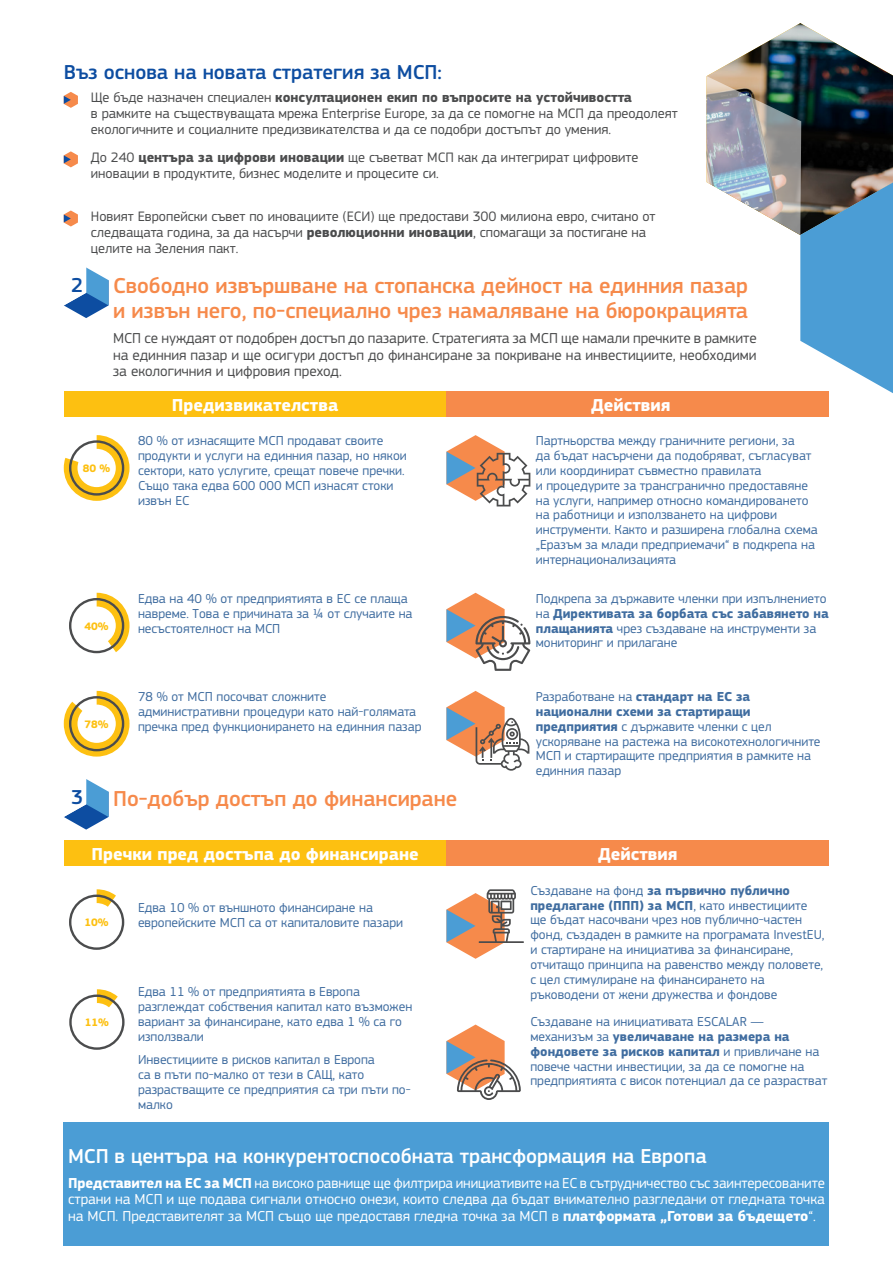
<style>
.page{position:relative;width:893px;height:1263px;background:#fff}
.page>*{position:absolute;margin:0;border:0;box-sizing:border-box;transform-origin:0 0}
.title_2{font:500 22.5px/24.8px "EC Square Sans Pro";color:#f68a4b}
.title_2_white{font:500 21px "EC Square Sans Pro";color:#fff}
.title_3{font:500 21px "EC Square Sans Pro";color:#0d4da1}
.title_2_no{font:500 21px "EC Square Sans Pro";color:#0d4da1}
.fig3_1{font:700 18px "EC Square Sans Pro";color:#fff}
.body_white{font:15px/16.5px "EC Square Sans Pro";color:#fff;text-align:justify}
.body{font:15px/16.5px "EC Square Sans Pro";color:#4b4c4d;text-align:justify}
.bullets_1{font:14.25px/15.8px "EC Square Sans Pro";color:#4b4c4d}
.fig3_2{font:13.5px/14.9px "EC Square Sans Pro";color:#406da0}
.fig3_3{font:13.5px/14.9px "EC Square Sans Pro";color:#406da0}
.fig3_0{font:700 11.25px "EC Square Sans Pro";color:#fdc011}
.s1{font-weight:700}
</style>
<div class="page">
<div style="left:64px;top:1122px;width:765px;height:123px;background:#4b9dd5"></div>
<img style="left:707px;top:23px;width:186px;height:370px">
<div style="left:64px;top:841px;width:382px;height:25px;background:#fdc011"></div>
<div style="left:446px;top:841px;width:383px;height:25px;background:#f68a4b"></div>
<svg style="left:446px;top:435px;width:84px;height:71px"></svg>
<div style="left:64px;top:391px;width:382px;height:26px;background:#fdc011"></div>
<div style="left:446px;top:391px;width:383px;height:26px;background:#f68a4b"></div>
<svg style="left:446px;top:691px;width:83px;height:80px"></svg>
<svg style="left:446px;top:889px;width:78px;height:70px"></svg>
<svg style="left:446px;top:1024px;width:75px;height:76px"></svg>
<svg style="left:69px;top:593px;width:61px;height:61px"></svg>
<div style="left:69px;top:598px;width:55px;height:55px;border:2px solid #4b4c4d;border-radius:50%"></div>
<div style="left:78px;top:606px;width:38px;height:39px;background:#fff;border-radius:50%"></div>
<svg style="left:69px;top:889px;width:56px;height:61px"></svg>
<div style="left:69px;top:894px;width:55px;height:56px;border:2px solid #4b4c4d;border-radius:50%"></div>
<div style="left:78px;top:903px;width:38px;height:38px;background:#fff;border-radius:50%"></div>
<svg style="left:64px;top:435px;width:66px;height:66px"></svg>
<div style="left:69px;top:440px;width:55px;height:56px;border:2px solid #4b4c4d;border-radius:50%"></div>
<div style="left:78px;top:449px;width:38px;height:38px;background:#fff;border-radius:50%"></div>
<svg style="left:64px;top:779px;width:45px;height:51px"></svg>
<svg style="left:64px;top:267px;width:45px;height:51px"></svg>
<svg style="left:446px;top:593px;width:84px;height:78px"></svg>
<svg style="left:64px;top:691px;width:66px;height:66px"></svg>
<div style="left:69px;top:696px;width:55px;height:55px;border:2px solid #4b4c4d;border-radius:50%"></div>
<div style="left:78px;top:705px;width:38px;height:38px;background:#fff;border-radius:50%"></div>
<svg style="left:69px;top:989px;width:53px;height:61px"></svg>
<div style="left:69px;top:994px;width:56px;height:56px;border:2px solid #4b4c4d;border-radius:50%"></div>
<div style="left:78px;top:1003px;width:38px;height:38px;background:#fff;border-radius:50%"></div>
<svg style="left:64px;top:92px;width:14px;height:16px"></svg>
<svg style="left:64px;top:151px;width:14px;height:16px"></svg>
<svg style="left:64px;top:210px;width:14px;height:16px"></svg>
<p class="title_3" style="left:64px;top:59px;width:380px">Въз основа на новата стратегия за МСП:</p>
<p class="title_2_no" style="left:71px;top:273px;width:14px">2</p>
<p class="bullets_1" style="left:91px;top:90px;width:588px">Ще бъде назначен специален <span class="s1">консултационен екип по въпросите на устойчивостта<br></span>в рамките на съществуващата мрежа Enterprise Europe, за да се помогне на МСП да преодолеят екологичните и социалните предизвикателства и да се подобри достъпът до умения.</p>
<p class="bullets_1" style="left:91px;top:150px;width:549px">До 240 <span class="s1">центъра за цифрови иновации</span> ще съветват МСП как да интегрират цифровите иновации в продуктите, бизнес моделите и процесите си.</p>
<p class="bullets_1" style="left:91px;top:209px;width:566px">Новият Европейски съвет по иновациите (ЕСИ) ще предостави 300 милиона евро, считано от следващата година, за да насърчи <span class="s1">революционни иновации</span>, спомагащи за постигане на целите на Зеления пакт.</p>
<p class="title_2" style="left:113px;top:274px;width:636px">Свободно извършване на стопанска дейност на единния пазар и извън него, по-специално чрез намаляване на бюрокрацията</p>
<p class="body" style="left:113px;top:330px;width:645px">МСП се нуждаят от подобрен достъп до пазарите. Стратегията за МСП ще намали пречките в рамките на единния пазар и ще осигури достъп до финансиране за покриване на инвестициите, необходими за екологичния и цифровия преход.</p>
<p class="fig3_1" style="left:172px;top:394px;width:168px">Предизвикателства</p>
<p class="fig3_1" style="left:591px;top:394px;width:81px">Действия</p>
<p class="fig3_0" style="left:83px;top:462px;width:29px">80 %</p>
<p class="fig3_2" style="left:138px;top:433px;width:270px">80 % от изнасящите МСП продават своите продукти и услуги на единния пазар, но някои сектори, като услугите, срещат повече пречки.<br>Също така едва 600 000 МСП изнасят стоки извън ЕС</p>
<p class="fig3_0" style="left:85px;top:619px;width:26px">40%</p>
<p class="fig3_0" style="left:85px;top:717px;width:26px">78%</p>
<p class="fig3_2" style="left:138px;top:591px;width:276px">Едва на 40 % от предприятията в ЕС се плаща навреме. Това е причината за ¼ от случаите на несъстоятелност на МСП</p>
<p class="fig3_2" style="left:138px;top:689px;width:285px">78 % от МСП посочват сложните административни процедури като най-голямата пречка пред функционирането на единния пазар</p>
<p class="fig3_2" style="left:536px;top:433px;width:283px">Партньорства между граничните региони, за<br>да бъдат насърчени да подобряват, съгласуват или координират съвместно правилата<br>и процедурите за трансгранично предоставяне на услуги, например относно командироването на работници и използването на цифрови инструменти. Както и разширена глобална схема „Еразъм за млади предприемачи“ в подкрепа на интернационализацията</p>
<p class="fig3_2" style="left:536px;top:591px;width:295px">Подкрепа за държавите членки при изпълнението на <span class="s1">Директивата за борбата със забавянето на плащанията</span> чрез създаване на инструменти за мониторинг и прилагане</p>
<p class="fig3_2" style="left:536px;top:689px;width:286px">Разработване на <span class="s1">стандарт на ЕС за национални схеми за стартиращи предприятия</span> с държавите членки с цел ускоряване на растежа на високотехнологичните МСП и стартиращите предприятия в рамките на единния пазар</p>
<p class="title_2_no" style="left:71px;top:784px;width:14px">3</p>
<p class="title_2" style="left:113px;top:786px;width:346px">По-добър достъп до финансиране</p>
<p class="fig3_1" style="left:92px;top:843px;width:329px">Пречки пред достъпа до финансиране</p>
<p class="fig3_1" style="left:598px;top:843px;width:81px">Действия</p>
<p class="fig3_0" style="left:85px;top:916px;width:26px">10%</p>
<p class="fig3_0" style="left:85px;top:1016px;width:26px">11%</p>
<p class="fig3_2" style="left:138px;top:900px;width:267px">Едва 10 % от външното финансиране на европейските МСП са от капиталовите пазари</p>
<p class="fig3_2" style="left:138px;top:985px;width:276px">Едва 11 % от предприятията в Европа разглеждат собствения капитал като възможен вариант за финансиране, като едва 1 % са го използвали</p>
<p class="fig3_3" style="left:138px;top:1052px;width:274px">Инвестициите в рисков капитал в Европа<br>са в пъти по-малко от тези в САЩ, като разрастващите се предприятия са три пъти по&shy;малко</p>
<p class="fig3_2" style="left:530px;top:883px;width:296px">Създаване на фонд <span class="s1">за първично публично предлагане (ППП) за МСП</span>, като инвестициите ще бъдат насочвани чрез нов публично-частен фонд, създаден в рамките на програмата InvestEU, и стартиране на инициатива за финансиране, отчитащо принципа на равенство между половете, с цел стимулиране на финансирането на ръководени от жени дружества и фондове</p>
<p class="fig3_2" style="left:530px;top:1014px;width:298px">Създаване на инициативата ESCALAR — механизъм за <span class="s1">увеличаване на размера на фондовете за рисков капитал</span> и привличане на повече частни инвестиции, за да се помогне на предприятията с висок потенциал да се разрастват</p>
<p class="title_2_white" style="left:68px;top:1143px;width:640px">МСП в центъра на конкурентоспособната трансформация на Европа</p>
<p class="body_white" style="left:68px;top:1174px;width:758px"><span class="s1">Представител на ЕС за МСП</span> на високо равнище ще филтрира инициативите на ЕС в сътрудничество със заинтересованите страни на МСП и ще подава сигнали относно онези, които следва да бъдат внимателно разгледани от гледната точка на МСП. Представителят за МСП също ще предоставя гледна точка за МСП в <span class="s1">платформата „Готови за бъдещето</span>“.</p>
</div>
